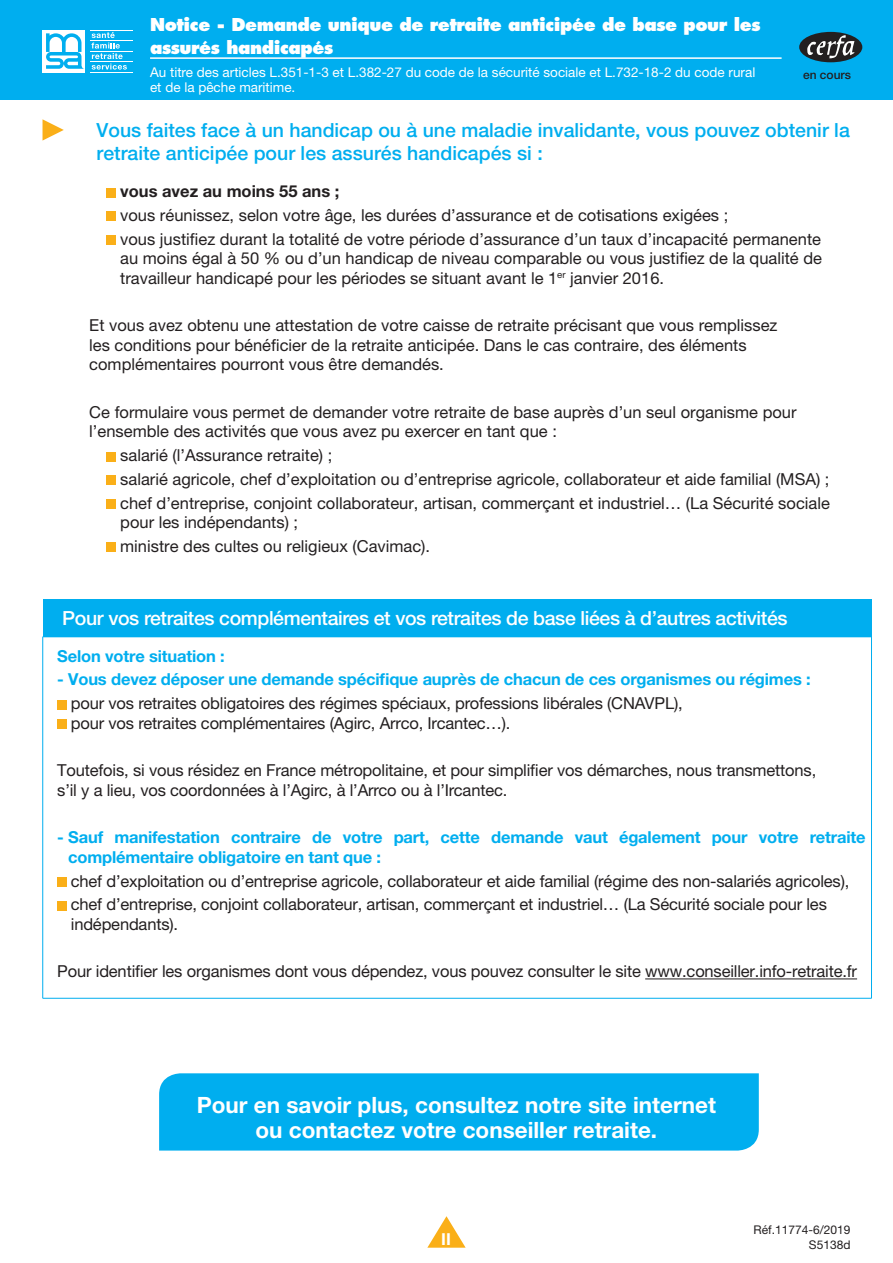
<style>
.page{position:relative;width:893px;height:1263px;background:#fff}
.page>*{position:absolute;margin:0;border:0;box-sizing:border-box;transform-origin:0 0}
.anotations_important{font:700 22.5px "Helvetica Neue LT";color:#fff}
.titre_1{font:500 19.5px/22.5px "Helvetica Neue LT";color:#00aeef}
.texte_courant{font:500 19.5px "Helvetica Neue LT";letter-spacing:-.02em;color:#fff}
.TITRE_notice_formula{font:800 17.25px/22.5px "Futura";letter-spacing:-.025em;color:#fff}
.texte_courant_espace{font:16.5px/19.5px "Helvetica Neue LT";color:#231f20}
.texte_courant_espace-2{font:700 16.5px/19.5px "Helvetica Neue LT";letter-spacing:-.01em;color:#00aeef}
.texte_courant_espace-3{font:700 16.5px "Helvetica Neue LT";color:#231f20}
.t1{font:700 16.5px "Helvetica Neue LT";color:#fff}
.t2{font:13.5px/15px "Helvetica Neue LT";color:#fff}
.t3{font:12px "Helvetica Neue LT";color:#231f20}
.t4{font:500 12px "Helvetica Neue LT";color:#231f20}
</style>
<div class="page">
<svg style="left:427px;top:1216px;width:39px;height:32px"></svg>
<svg style="left:43px;top:119px;width:21px;height:22px"></svg>
<div style="left:106px;top:188px;width:10px;height:9px;background:#faaf18"></div>
<div style="left:106px;top:212px;width:10px;height:9px;background:#faaf18"></div>
<div style="left:106px;top:236px;width:10px;height:9px;background:#faaf18"></div>
<div style="left:106px;top:452px;width:10px;height:9px;background:#faaf18"></div>
<div style="left:106px;top:476px;width:10px;height:9px;background:#faaf18"></div>
<div style="left:106px;top:499px;width:10px;height:10px;background:#faaf18"></div>
<div style="left:106px;top:543px;width:10px;height:9px;background:#faaf18"></div>
<div style="left:159px;top:1073px;width:600px;height:77px;background:#00aeef"></div>
<div style="left:43px;top:600px;width:828px;height:37px;background:#00aeef"></div>
<hr style="left:42px;top:637px;width:1px;height:361px;background:#00aeef">
<hr style="left:43px;top:636px;width:829px;height:1px;background:#00aeef">
<hr style="left:871px;top:637px;width:1px;height:361px;background:#00aeef">
<hr style="left:43px;top:998px;width:829px;height:1px;background:#00aeef">
<hr style="left:645px;top:978px;width:212px;height:1px;background:#231f20">
<div style="left:57px;top:700px;width:10px;height:9px;background:#faaf18"></div>
<div style="left:57px;top:719px;width:10px;height:10px;background:#faaf18"></div>
<div style="left:57px;top:877px;width:10px;height:9px;background:#faaf18"></div>
<div style="left:57px;top:901px;width:10px;height:9px;background:#faaf18"></div>
<div style="left:0;top:0;width:893px;height:100px;background:#00aeef"></div>
<div style="left:799px;top:32px;width:63px;height:30px;background:#231f20;border-radius:50%"></div>
<svg style="left:807px;top:35px;width:48px;height:23px"></svg>
<hr style="left:150px;top:57px;width:632px;height:2px;background:#fff">
<svg style="left:91px;top:32px;width:36px;height:38px"></svg>
<hr style="left:91px;top:30px;width:42px;height:1px;background:#fff">
<hr style="left:91px;top:40px;width:42px;height:1px;background:#fff">
<hr style="left:91px;top:51px;width:42px;height:1px;background:#fff">
<hr style="left:91px;top:61px;width:42px;height:1px;background:#fff">
<hr style="left:91px;top:72px;width:42px;height:1px;background:#fff">
<div style="left:43px;top:30px;width:42px;height:42px;background:#fff"></div>
<svg style="left:46px;top:33px;width:38px;height:36px"></svg>
<p class="TITRE_notice_formula" style="left:150px;top:14px;width:612px">Notice - Demande unique de retraite anticipée de base pour les assurés handicapés</p>
<p class="t2" style="left:150px;top:65px;width:607px">Au titre des articles L.351-1-3 et L.382-27 du code de la sécurité sociale et L.732-18-2 du code rural et de la pêche maritime.</p>
<p class="t4" style="left:803px;top:68px;width:50px">en cours</p>
<p class="titre_1" style="left:97px;top:119px;width:755px">Vous faites face à un handicap ou à une maladie invalidante, vous pouvez obtenir la retraite anticipée pour les assurés handicapés si :</p>
<p class="texte_courant_espace-3" style="left:120px;top:181px;width:221px">vous avez au moins 55 ans ;</p>
<p class="texte_courant_espace" style="left:120px;top:205px;width:610px">vous réunissez, selon votre âge, les durées d’assurance et de cotisations exigées ;</p>
<p class="texte_courant_espace" style="left:120px;top:229px;width:703px;text-align:justify">vous justifiez durant la totalité de votre période d’assurance d’un taux d’incapacité permanente au moins égal à 50 % ou d’un handicap de niveau comparable ou vous justifiez de la qualité de travailleur handicapé pour les périodes se situant avant le 1<sup>er</sup> janvier 2016.</p>
<p class="texte_courant_espace" style="left:89px;top:316px;width:690px">Et vous avez obtenu une attestation de votre caisse de retraite précisant que vous remplissez les conditions pour bénéficier de la retraite anticipée. Dans le cas contraire, des éléments complémentaires pourront vous être demandés.</p>
<p class="texte_courant_espace" style="left:89px;top:402px;width:709px">Ce formulaire vous permet de demander votre retraite de base auprès d’un seul organisme pour l’ensemble des activités que vous avez pu exercer en tant que :</p>
<p class="texte_courant_espace" style="left:120px;top:445px;width:214px">salarié (l’Assurance retraite) ;</p>
<p class="texte_courant_espace" style="left:120px;top:469px;width:711px">salarié agricole, chef d’exploitation ou d’entreprise agricole, collaborateur et aide familial (MSA) ;</p>
<p class="texte_courant_espace" style="left:120px;top:493px;width:711px">chef d’entreprise, conjoint collaborateur, artisan, commerçant et industriel… (La Sécurité sociale pour les indépendants) ;</p>
<p class="texte_courant_espace" style="left:120px;top:536px;width:311px">ministre des cultes ou religieux (Cavimac).</p>
<p class="texte_courant" style="left:62px;top:607px;width:727px">Pour vos retraites complémentaires et vos retraites de base liées à d’autres activités</p>
<p class="texte_courant_espace-2" style="left:57px;top:646px;width:169px">Selon votre situation :</p>
<p class="texte_courant_espace-2" style="left:57px;top:669px;width:755px">- Vous devez déposer une demande spécifique auprès de chacun de ces organismes ou régimes :</p>
<p class="texte_courant_espace" style="left:71px;top:693px;width:613px">pour vos retraites obligatoires des régimes spéciaux, professions libérales (CNAVPL), pour vos retraites complémentaires (Agirc, Arrco, Ircantec…).</p>
<p class="texte_courant_espace" style="left:57px;top:760px;width:760px">Toutefois, si vous résidez en France métropolitaine, et pour simplifier vos démarches, nous transmettons, s’il y a lieu, vos coordonnées à l’Agirc, à l’Arrco ou à l’Ircantec.</p>
<p class="texte_courant_espace-2" style="left:68px;top:827px;width:799px;text-indent:-11px">- Sauf manifestation contraire de votre part, cette demande vaut également pour votre retraite complémentaire obligatoire en tant que :</p>
<p class="texte_courant_espace" style="left:71px;top:871px;width:780px">chef d’exploitation ou d’entreprise agricole, collaborateur et aide familial (régime des non-salariés agricoles),</p>
<p class="texte_courant_espace" style="left:71px;top:894px;width:757px">chef d’entreprise, conjoint collaborateur, artisan, commerçant et industriel… (La Sécurité sociale pour les indépendants).</p>
<p class="texte_courant_espace" style="left:57px;top:961px;width:801px">Pour identifier les organismes dont vous dépendez, vous pouvez consulter le site www.conseiller.info-retraite.fr</p>
<p class="anotations_important" style="left:197px;top:1090px;width:521px">Pour en savoir plus, consultez notre site internet</p>
<p class="anotations_important" style="left:255px;top:1116px;width:403px">ou contactez votre conseiller retraite.</p>
<p class="t1" style="left:441px;top:1229px;width:11px">II</p>
<p class="t3" style="left:753px;top:1223px;width:98px">Réf.11774-6/2019</p>
<p class="t3" style="left:809px;top:1237px;width:43px">S5138d</p>
</div>
